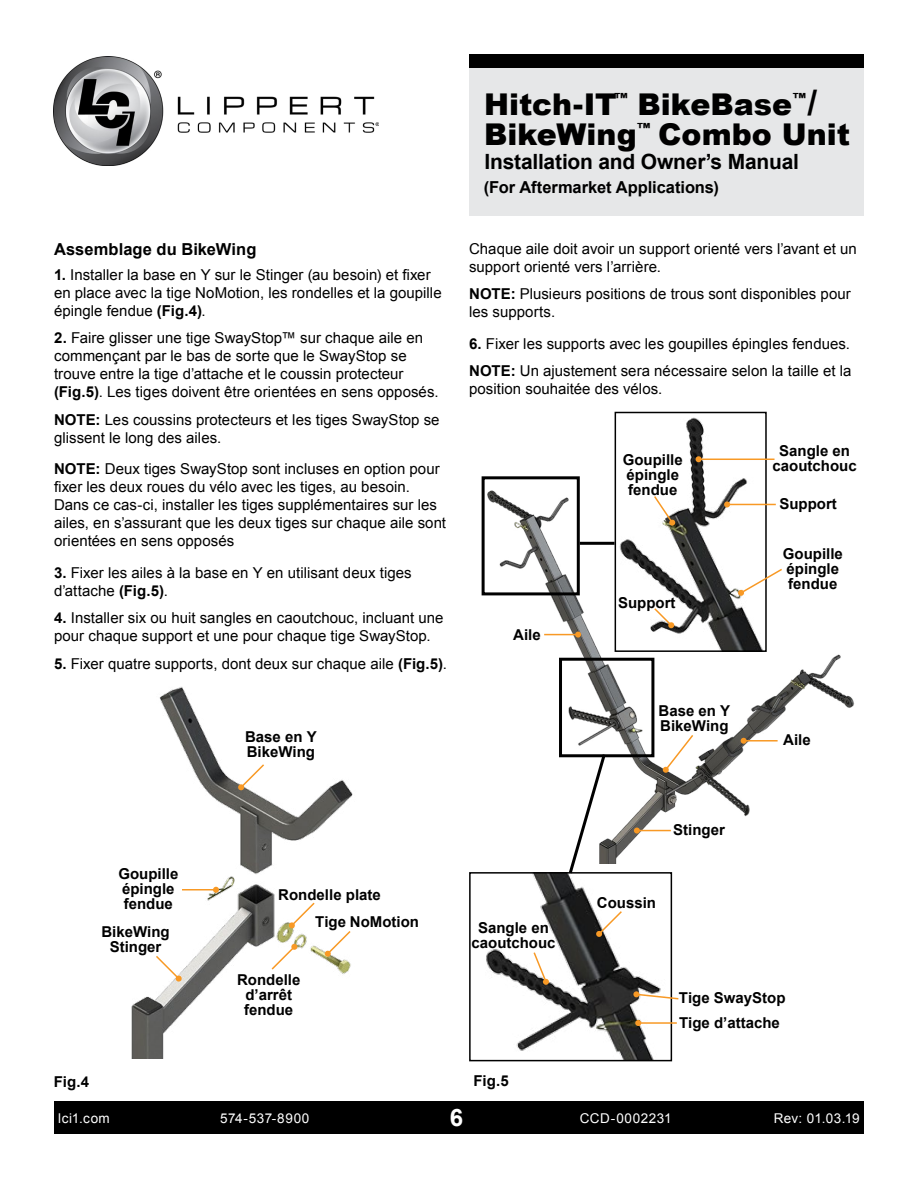
<style>
.page{position:relative;width:918px;height:1188px;background:#fff}
.page>*{position:absolute;margin:0;border:0;box-sizing:border-box;transform-origin:0 0}
.t1{font:900 34.5px "Arial";color:#000}
.t2{font:900 30px "Arial";color:#000}
.t3{font:700 24px "Arial";color:#fff}
.t4{font:700 21px "Arial";letter-spacing:-.01em;color:#000}
.t5{font:700 16.5px "Arial";color:#000}
.t6{font:15px/18px "Arial";letter-spacing:.005em;color:#000}
.t7{font:700 15px/15px "Arial";color:#000}
.t8{font:13.5px "Arial";letter-spacing:.035em;color:#fff}
.s1{font-weight:700}
</style>
<div class="page">
<div style="left:54px;top:1102px;width:810px;height:32px;background:#000"></div>
<img style="left:54px;top:56px;width:325px;height:110px">
<div style="left:469px;top:54px;width:395px;height:162px;background:#e6e7e8"></div>
<div style="left:469px;top:54px;width:395px;height:14px;background:#000"></div>
<img style="left:486px;top:875px;width:175px;height:183px">
<div style="left:469px;top:872px;width:203px;height:189px;border:2px solid #000"></div>
<img style="left:481px;top:463px;width:374px;height:400px">
<img style="left:618px;top:417px;width:146px;height:232px">
<div style="left:615px;top:412px;width:152px;height:240px;border:2px solid #000"></div>
<div style="left:559px;top:658px;width:95px;height:99px;border:3px solid #000"></div>
<div style="left:482px;top:476px;width:98px;height:119px;border:3px solid #000"></div>
<hr style="left:727px;top:504px;width:49px;height:1px;background:#f89925">
<svg style="left:724px;top:501px;width:6px;height:6px"></svg>
<svg style="left:653px;top:607px;width:22px;height:22px"></svg>
<svg style="left:738px;top:567px;width:46px;height:29px"></svg>
<svg style="left:653px;top:494px;width:23px;height:32px"></svg>
<svg style="left:635px;top:993px;width:44px;height:7px"></svg>
<svg style="left:633px;top:991px;width:7px;height:7px"></svg>
<hr style="left:638px;top:1022px;width:39px;height:2px;background:#f89925">
<svg style="left:635px;top:1020px;width:6px;height:6px"></svg>
<hr style="left:544px;top:634px;width:34px;height:1px;background:#f89925">
<svg style="left:575px;top:632px;width:6px;height:6px"></svg>
<svg style="left:532px;top:951px;width:17px;height:34px"></svg>
<svg style="left:596px;top:910px;width:27px;height:27px"></svg>
<img style="left:131px;top:686px;width:222px;height:373px">
<svg style="left:238px;top:763px;width:28px;height:28px"></svg>
<hr style="left:182px;top:889px;width:34px;height:2px;background:#f89925">
<svg style="left:213px;top:887px;width:6px;height:6px"></svg>
<svg style="left:289px;top:901px;width:27px;height:28px"></svg>
<svg style="left:270px;top:944px;width:28px;height:27px"></svg>
<svg style="left:324px;top:929px;width:28px;height:28px"></svg>
<svg style="left:154px;top:954px;width:28px;height:28px"></svg>
<hr style="left:699px;top:459px;width:76px;height:1px;background:#f89925">
<svg style="left:696px;top:456px;width:6px;height:6px"></svg>
<hr style="left:580px;top:542px;width:35px;height:3px;background:#000">
<hr style="left:744px;top:740px;width:34px;height:2px;background:#f89925">
<svg style="left:741px;top:738px;width:6px;height:6px"></svg>
<hr style="left:637px;top:830px;width:34px;height:1px;background:#f89925">
<svg style="left:634px;top:828px;width:6px;height:6px"></svg>
<svg style="left:662px;top:733px;width:33px;height:40px"></svg>
<svg style="left:567px;top:751px;width:41px;height:126px"></svg>
<p class="t5" style="left:54px;top:238px;width:204px">Assemblage du BikeWing</p>
<p class="t6" style="left:54px;top:266px;width:389px"><span class="s1">1.</span> Installer la base en Y sur le Stinger (au besoin) et fixer en place avec la tige NoMotion, les rondelles et la goupille épingle fendue <span class="s1">(Fig.4)</span>.</p>
<p class="t6" style="left:54px;top:329px;width:386px"><span class="s1">2.</span> Faire glisser une tige SwayStop™ sur chaque aile en commençant par le bas de sorte que le SwayStop se trouve entre la tige d’attache et le coussin protecteur <span class="s1">(Fig.5)</span>. Les tiges doivent être orientées en sens opposés.</p>
<p class="t6" style="left:54px;top:411px;width:387px"><span class="s1">NOTE:</span> Les coussins protecteurs et les tiges SwayStop se glissent le long des ailes.</p>
<p class="t6" style="left:54px;top:460px;width:394px"><span class="s1">NOTE:</span> Deux tiges SwayStop sont incluses en option pour fixer les deux roues du vélo avec les tiges, au besoin.<br>Dans ce cas-ci, installer les tiges supplémentaires sur les ailes, en s’assurant que les deux tiges sur chaque aile sont orientées en sens opposés</p>
<p class="t6" style="left:54px;top:564px;width:359px"><span class="s1">3.</span> Fixer les ailes à la base en Y en utilisant deux tiges d’attache <span class="s1">(Fig.5)</span>.</p>
<p class="t6" style="left:54px;top:609px;width:391px"><span class="s1">4.</span> Installer six ou huit sangles en caoutchouc, incluant une pour chaque support et une pour chaque tige SwayStop.</p>
<p class="t6" style="left:54px;top:654px;width:395px"><span class="s1">5.</span> Fixer quatre supports, dont deux sur chaque aile <span class="s1">(Fig.5)</span>.</p>
<p class="t7" style="left:245px;top:730px;width:73px">Base en Y<br>BikeWing</p>
<h2 class="t2" style="left:484px;top:83px;width:324px">Hitch-IT<sup>™</sup> BikeBase<sup>™</sup></h2>
<h1 class="t1" style="left:807px;top:78px;width:11px">/</h1>
<h2 class="t2" style="left:484px;top:113px;width:368px">BikeWing<sup>™</sup> Combo Unit</h2>
<h3 class="t4" style="left:484px;top:148px;width:316px">Installation and Owner’s Manual</h3>
<p class="t5" style="left:484px;top:176px;width:236px">(For Aftermarket Applications)</p>
<p class="t6" style="left:469px;top:240px;width:389px">Chaque aile doit avoir un support orienté vers l’avant et un support orienté vers l’arrière.</p>
<p class="t6" style="left:469px;top:285px;width:383px"><span class="s1">NOTE:</span> Plusieurs positions de trous sont disponibles pour les supports.</p>
<p class="t6" style="left:469px;top:330px;width:384px;line-height:27.5px"><span class="s1">6.</span> Fixer les supports avec les goupilles épingles fendues.<br><span class="s1">NOTE:</span> Un ajustement sera nécessaire selon la taille et la</p>
<p class="t6" style="left:469px;top:380px;width:195px">position souhaitée des vélos.</p>
<p class="t7" style="left:513px;top:628px;width:29px">Aile</p>
<p class="t7" style="left:623px;top:452px;width:62px">Goupille épingle fendue</p>
<p class="t7" style="left:618px;top:596px;width:59px">Support</p>
<p class="t7" style="left:659px;top:704px;width:73px">Base en Y<br>BikeWing</p>
<p class="t7" style="left:773px;top:444px;width:86px;text-align:center">Sangle en caoutchouc</p>
<p class="t7" style="left:779px;top:497px;width:59px">Support</p>
<p class="t7" style="left:783px;top:546px;width:62px">Goupille épingle fendue</p>
<p class="t7" style="left:783px;top:733px;width:29px">Aile</p>
<p class="t7" style="left:118px;top:867px;width:62px">Goupille épingle fendue</p>
<p class="t7" style="left:101px;top:924px;width:70px;text-align:center">BikeWing<br>Stinger</p>
<p class="t7" style="left:278px;top:888px;width:104px">Rondelle plate</p>
<p class="t7" style="left:315px;top:915px;width:105px">Tige NoMotion</p>
<p class="t7" style="left:237px;top:972px;width:65px;text-align:center">Rondelle d’arrêt fendue</p>
<p class="t7" style="left:471px;top:921px;width:86px;text-align:center">Sangle en caoutchouc</p>
<p class="t7" style="left:673px;top:823px;width:53px">Stinger</p>
<p class="t7" style="left:597px;top:895px;width:61px">Coussin</p>
<p class="t7" style="left:679px;top:985px;width:108px;line-height:25.2px">Tige SwayStop<br>Tige d’attache</p>
<p class="t7" style="left:54px;top:1075px;width:37px">Fig.4</p>
<p class="t7" style="left:473px;top:1073px;width:37px">Fig.5</p>
<p class="t8" style="left:58px;top:1109px;width:53px">lci1.com</p>
<p class="t8" style="left:220px;top:1109px;width:91px">574-537-8900</p>
<h3 class="t3" style="left:450px;top:1101px;width:15px">6</h3>
<p class="t8" style="left:774px;top:1109px;width:87px">Rev: 01.03.19</p>
<p class="t8" style="left:580px;top:1109px;width:94px">CCD-0002231</p>
</div>
